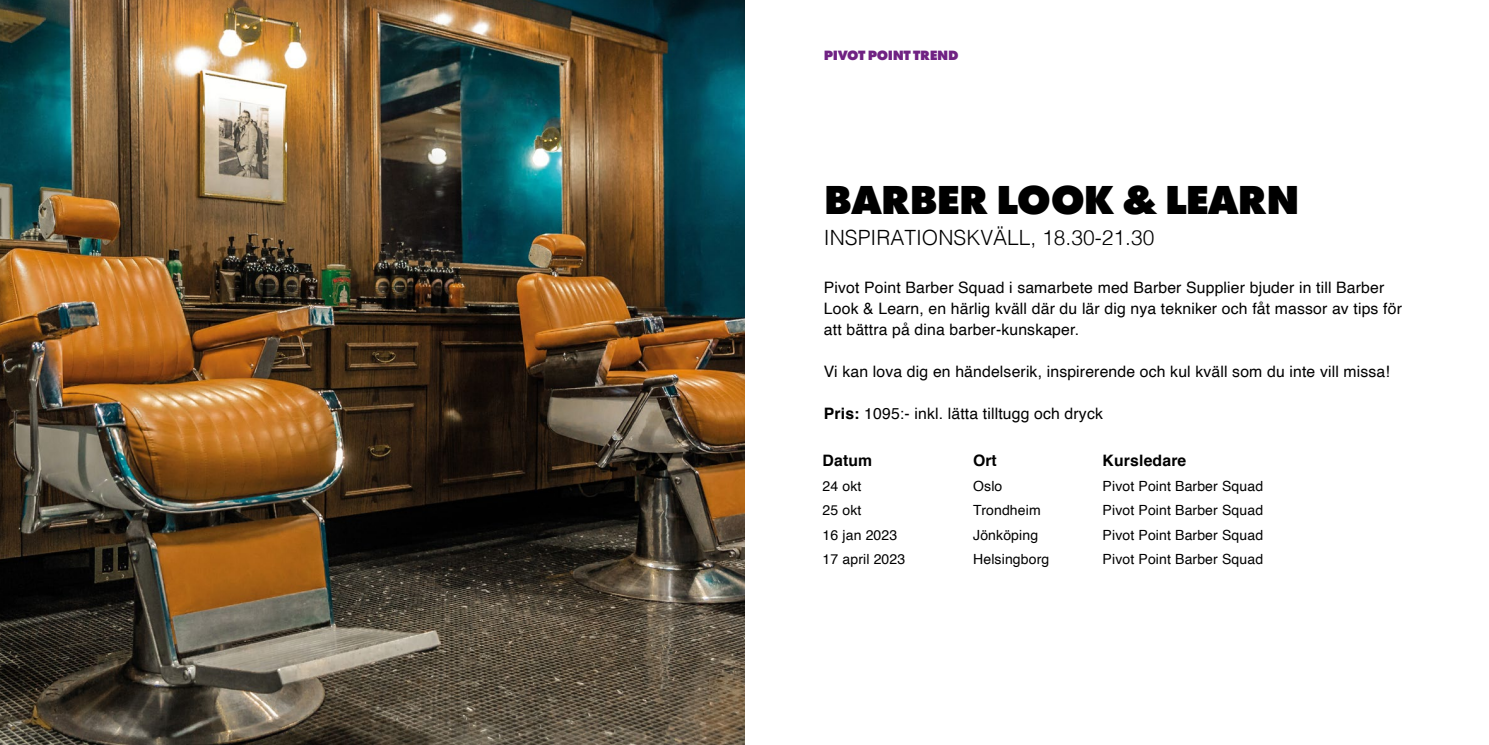
<style>
.page{position:relative;width:1489px;height:745px;background:#fff}
.page>*{position:absolute;margin:0;border:0;box-sizing:border-box;transform-origin:0 0}
.t1{font:800 42px "Futura PT";letter-spacing:-.03em;color:#000}
.t2{font:300 21px "Helvetica";color:#000}
.t3{font:15.75px/21px "Helvetica";letter-spacing:.01em;color:#000}
.t4{font:700 15.75px "Helvetica";letter-spacing:.01em;color:#000}
.t5{font:14px "Helvetica";letter-spacing:.01em;color:#000}
.t6{font:800 14px "Futura PT";letter-spacing:-.03em;color:#702283}
.s1{font-weight:700}
</style>
<div class="page">
<img style="left:0;top:0;width:744px;height:744px">
<p class="t6" style="left:823px;top:47px;width:136px">PIVOT POINT TREND</p>
<h1 class="t1" style="left:823px;top:173px;width:477px">BARBER LOOK &amp; LEARN</h1>
<h2 class="t2" style="left:823px;top:220px;width:332px">INSPIRATIONSKVÄLL, 18.30-21.30</h2>
<p class="t3" style="left:823px;top:277px;width:579px">Pivot Point Barber Squad i samarbete med Barber Supplier bjuder in till Barber<br>Look &amp; Learn, en härlig kväll där du lär dig nya tekniker och fåt massor av tips för att bättra på dina barber-kunskaper.</p>
<p class="t3" style="left:823px;top:361px;width:567px">Vi kan lova dig en händelserik, inspirerende och kul kväll som du inte vill missa!</p>
<p class="t3" style="left:823px;top:403px;width:280px"><span class="s1">Pris:</span> 1095:- inkl. lätta tilltugg och dryck</p>
<p class="t4" style="left:822px;top:447px;width:51px">Datum</p>
<p class="t4" style="left:973px;top:447px;width:25px">Ort</p>
<p class="t4" style="left:1102px;top:447px;width:85px">Kursledare</p>
<p class="t5" style="left:822px;top:474px;width:40px">24 okt</p>
<p class="t5" style="left:973px;top:474px;width:31px">Oslo</p>
<p class="t5" style="left:1102px;top:474px;width:162px">Pivot Point Barber Squad</p>
<p class="t5" style="left:822px;top:499px;width:40px">25 okt</p>
<p class="t5" style="left:973px;top:499px;width:69px">Trondheim</p>
<p class="t5" style="left:1102px;top:499px;width:162px">Pivot Point Barber Squad</p>
<p class="t5" style="left:822px;top:523px;width:76px">16 jan 2023</p>
<p class="t5" style="left:973px;top:523px;width:66px">Jönköping</p>
<p class="t5" style="left:1102px;top:523px;width:162px">Pivot Point Barber Squad</p>
<p class="t5" style="left:822px;top:548px;width:84px">17 april 2023</p>
<p class="t5" style="left:973px;top:548px;width:78px">Helsingborg</p>
<p class="t5" style="left:1102px;top:548px;width:162px">Pivot Point Barber Squad</p>
</div>
